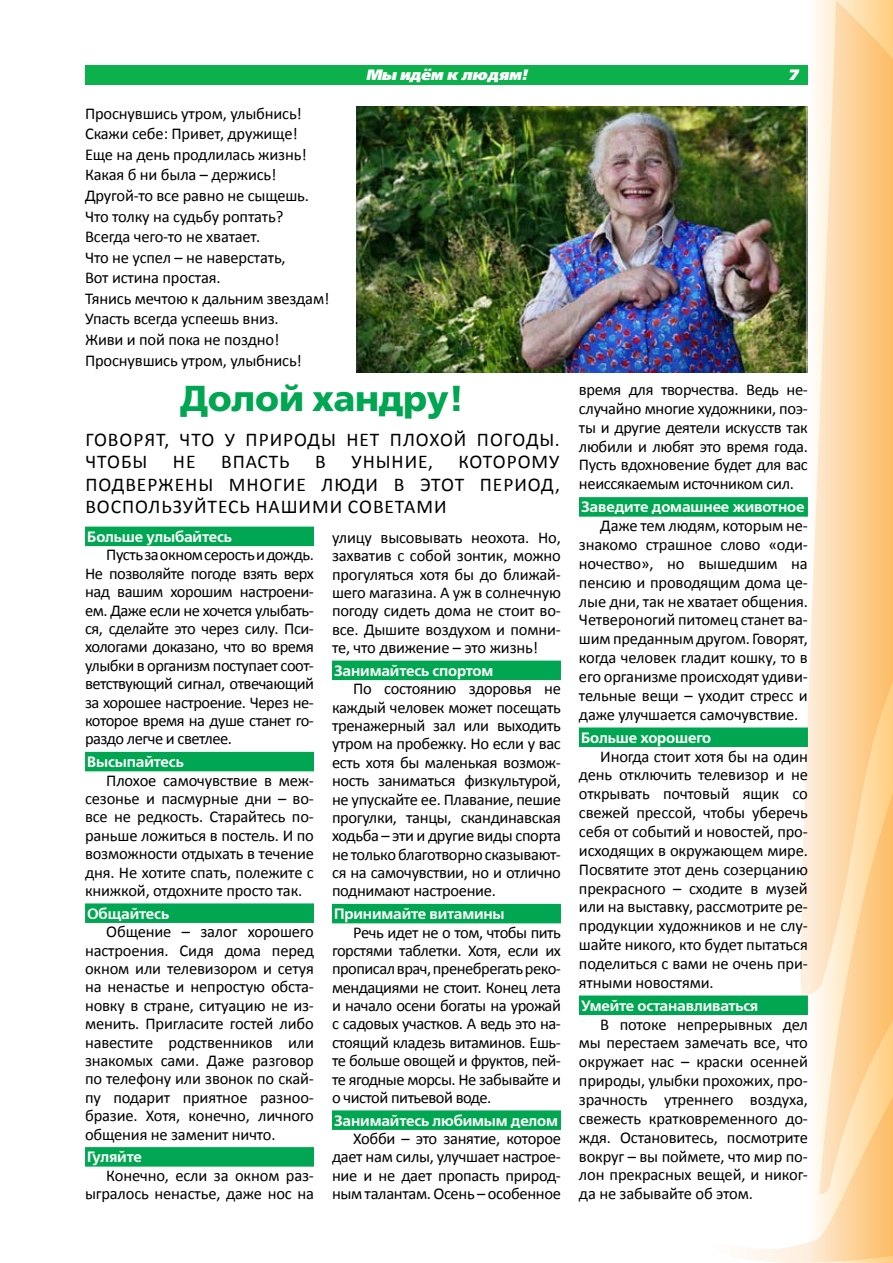
<style>
.page{position:relative;width:893px;height:1263px;background:#fff}
.page>*{position:absolute;margin:0;border:0;box-sizing:border-box;transform-origin:0 0}
.t1{font:36px "Free Set Bold C";color:#00a651}
.t2{font:19.5px "Calibri";letter-spacing:.05em;color:#000}
.t3{font:16.5px/18.5px "Calibri";letter-spacing:-.01em;color:#000;text-align:justify}
.t4{font:15px "Free Set Demi C";letter-spacing:-.01em;color:#fff}
.t5{font:italic 15px "Free Set Extra Bold C";letter-spacing:-.005em;color:#fff}
</style>
<div class="page">
<div style="left:85px;top:66px;width:723px;height:19px;background:#0db14b"></div>
<svg style="left:794px;top:0;width:99px;height:734px"></svg>
<svg style="left:819px;top:338px;width:74px;height:396px;background:#fcd196"></svg>
<svg style="left:711px;top:734px;width:182px;height:529px"></svg>
<div style="left:85px;top:527px;width:229px;height:19px;background:#00a651"></div>
<div style="left:85px;top:752px;width:229px;height:19px;background:#00a651"></div>
<div style="left:85px;top:903px;width:229px;height:20px;background:#00a651"></div>
<div style="left:85px;top:1147px;width:229px;height:19px;background:#00a651"></div>
<div style="left:332px;top:660px;width:229px;height:20px;background:#00a651"></div>
<div style="left:332px;top:904px;width:229px;height:19px;background:#00a651"></div>
<div style="left:332px;top:1110px;width:229px;height:20px;background:#00a651"></div>
<div style="left:579px;top:497px;width:229px;height:20px;background:#00a651"></div>
<div style="left:579px;top:727px;width:229px;height:20px;background:#00a651"></div>
<div style="left:579px;top:995px;width:229px;height:20px;background:#00a651"></div>
<img style="left:356px;top:106px;width:452px;height:267px">
<p class="t5" style="left:366px;top:66px;width:163px">Мы идём к людям!</p>
<p class="t5" style="left:787px;top:66px;width:12px">7</p>
<p class="t3" style="left:85px;top:102px;width:246px;line-height:20.5px;text-align:left">Проснувшись утром, улыбнись!<br>Скажи себе: Привет, дружище!<br>Еще на день продлилась жизнь!<br>Какая б ни была – держись!<br>Другой-то все равно не сыщешь.<br>Что толку на судьбу роптать?<br>Всегда чего-то не хватает.<br>Что не успел – не наверстать,<br>Вот истина простая.<br>Тянись мечтою к дальним звездам!<br>Упасть всегда успеешь вниз.<br>Живи и пой пока не поздно!<br>Проснувшись утром, улыбнись!</p>
<h1 class="t1" style="left:180px;top:378px;width:285px">Долой хандру!</h1>
<p class="t2" style="left:85px;top:427px;width:173px">Говорят, что у прир</p>
<p class="t2" style="left:294px;top:427px;width:64px">оды нет</p>
<p class="t2" style="left:390px;top:427px;width:171px">плохой погоды.</p>
<p class="t2" style="left:85px;top:450px;width:63px">Чтобы</p>
<p class="t2" style="left:173px;top:450px;width:11px">не</p>
<p class="t2" style="left:221px;top:450px;width:70px">впасть</p>
<p class="t2" style="left:315px;top:450px;width:12px">в</p>
<p class="t2" style="left:351px;top:450px;width:53px">уныние</p>
<p class="t2" style="left:428px;top:450px;width:6px">,</p>
<p class="t2" style="left:458px;top:450px;width:103px">которому</p>
<p class="t2" style="left:85px;top:472px;width:199px">подвержен ы многие</p>
<p class="t2" style="left:322px;top:472px;width:44px">люди</p>
<p class="t2" style="left:394px;top:472px;width:99px">в этот пери</p>
<p class="t2" style="left:528px;top:472px;width:33px">од,</p>
<p class="t2" style="left:85px;top:495px;width:211px">восп ользуйтесь нашими</p>
<p class="t2" style="left:348px;top:495px;width:84px">советами</p>
<p class="t4" style="left:87px;top:528px;width:146px">Больше улыбайтесь</p>
<p class="t3" style="left:85px;top:545px;width:230px;text-indent:21px">Пусть за окном серость и дождь.<br>Не позволяйте погоде взять верх над вашим хорошим настроени&shy;ем. Даже если не хочется улыбать&shy;ся, сделайте это через силу. Пси&shy;хологами доказано, что во время улыбки в организм поступает соот&shy;ветствующий сигнал, отвечающий за хорошее настроение. Через не&shy;которое время на душе станет го&shy;раздо легче и светлее.</p>
<p class="t4" style="left:87px;top:753px;width:98px">Высыпайтесь</p>
<p class="t3" style="left:85px;top:770px;width:230px;text-indent:21px">Плохое самочувствие в меж&shy;сезонье и пасмурные дни – во&shy;все не редкость. Старайтесь по&shy;раньше ложиться в постель. И по возможности отдыхать в течение дня. Не хотите спать, полежите с книжкой, отдохните просто так.</p>
<p class="t4" style="left:87px;top:905px;width:83px">Общайтесь</p>
<p class="t3" style="left:85px;top:922px;width:231px;text-indent:21px">Общение – залог хорошего настроения. Сидя дома перед окном или телевизором и сетуя на ненастье и непростую обста&shy;новку в стране, ситуацию не из&shy;менить. Пригласите гостей либо навестите родственников или знакомых сами. Даже разговор по телефону или звонок по скай&shy;пу подарит приятное разноо&shy;бразие. Хотя, конечно, личного общения не заменит ничто.</p>
<p class="t4" style="left:87px;top:1149px;width:56px">Гуляйте</p>
<p class="t3" style="left:85px;top:1165px;width:230px;text-align:right">Конечно, если за окном раз&shy;ыгралось ненастье, даже нос на</p>
<p class="t3" style="left:332px;top:527px;width:230px">улицу высовывать неохота. Но, захватив с собой зонтик, можно прогуляться хотя бы до ближай&shy;шего магазина. А уж в солнечную погоду сидеть дома не стоит во&shy;все. Дышите воздухом и помни&shy;те, что движение – это жизнь!</p>
<p class="t4" style="left:334px;top:662px;width:161px">Занимайтесь спортом</p>
<p class="t3" style="left:332px;top:679px;width:230px;text-indent:21px">По состоянию здоровья не каждый человек может посещать тренажерный зал или выходить утром на пробежку. Но если у вас есть хотя бы маленькая возмож&shy;ность заниматься физкультурой, не упускайте ее. Плавание, пешие прогулки, танцы, скандинавская ходьба – эти и другие виды спорта не только благотворно сказывают&shy;ся на самочувствии, но и отлично поднимают настроение.</p>
<p class="t4" style="left:334px;top:905px;width:172px">Принимайте витамины</p>
<p class="t3" style="left:332px;top:922px;width:230px;text-indent:21px">Речь идет не о том, чтобы пить горстями таблетки. Хотя, если их прописал врач, пренебрегать реко&shy;мендациями не стоит. Конец лета и начало осени богаты на урожай с садовых участков. А ведь это на&shy;стоящий кладезь витаминов. Ешь&shy;те больше овощей и фруктов, пей&shy;те ягодные морсы. Не забывайте и о чистой питьевой воде.</p>
<p class="t4" style="left:334px;top:1112px;width:225px">Занимайтесь любимым делом</p>
<p class="t3" style="left:332px;top:1128px;width:230px;text-indent:21px">Хобби – это занятие, которое дает нам силы, улучшает настрое&shy;ние и не дает пропасть природ&shy;ным талантам. Осень – особенное</p>
<p class="t3" style="left:579px;top:379px;width:230px;line-height:18.9px">время для творчества. Ведь не&shy;случайно многие художники, поэ&shy;ты и другие деятели искусств так любили и любят это время года.<br>Пусть вдохновение будет для вас неиссякаемым источником сил.</p>
<p class="t4" style="left:581px;top:499px;width:225px">Заведите домашнее животное</p>
<p class="t3" style="left:579px;top:515px;width:230px;line-height:18.9px;text-indent:21px">Даже тем людям, которым не&shy;знакомо страшное слово «оди&shy;ночество», но вышедшим на пенсию и проводящим дома це&shy;лые дни, так не хватает общения.<br>Четвероногий питомец станет ва&shy;шим преданным другом. Говорят, когда человек гладит кошку, то в его организме происходят удиви&shy;тельные вещи – уходит стресс и даже улучшается самочувствие.</p>
<p class="t4" style="left:581px;top:729px;width:132px">Больше хорошего</p>
<p class="t3" style="left:579px;top:746px;width:230px;line-height:18.9px;text-indent:21px">Иногда стоит хотя бы на один день отключить телевизор и не открывать почтовый ящик со свежей прессой, чтобы уберечь себя от событий и новостей, про&shy;исходящих в окружающем мире.<br>Посвятите этот день созерцанию прекрасного – сходите в музей или на выставку, рассмотрите ре&shy;продукции художников и не слу&shy;шайте никого, кто будет пытаться поделиться с вами не очень при&shy;ятными новостями.</p>
<p class="t4" style="left:581px;top:997px;width:179px">Умейте останавливаться</p>
<p class="t3" style="left:579px;top:1014px;width:230px;line-height:18.9px;text-indent:21px">В потоке непрерывных дел мы перестаем замечать все, что окружает нас – краски осенней природы, улыбки прохожих, про&shy;зрачность утреннего воздуха, свежесть кратковременного до&shy;ждя. Остановитесь, посмотрите вокруг – вы поймете, что мир по&shy;лон прекрасных вещей, и никог&shy;да не забывайте об этом.</p>
</div>
